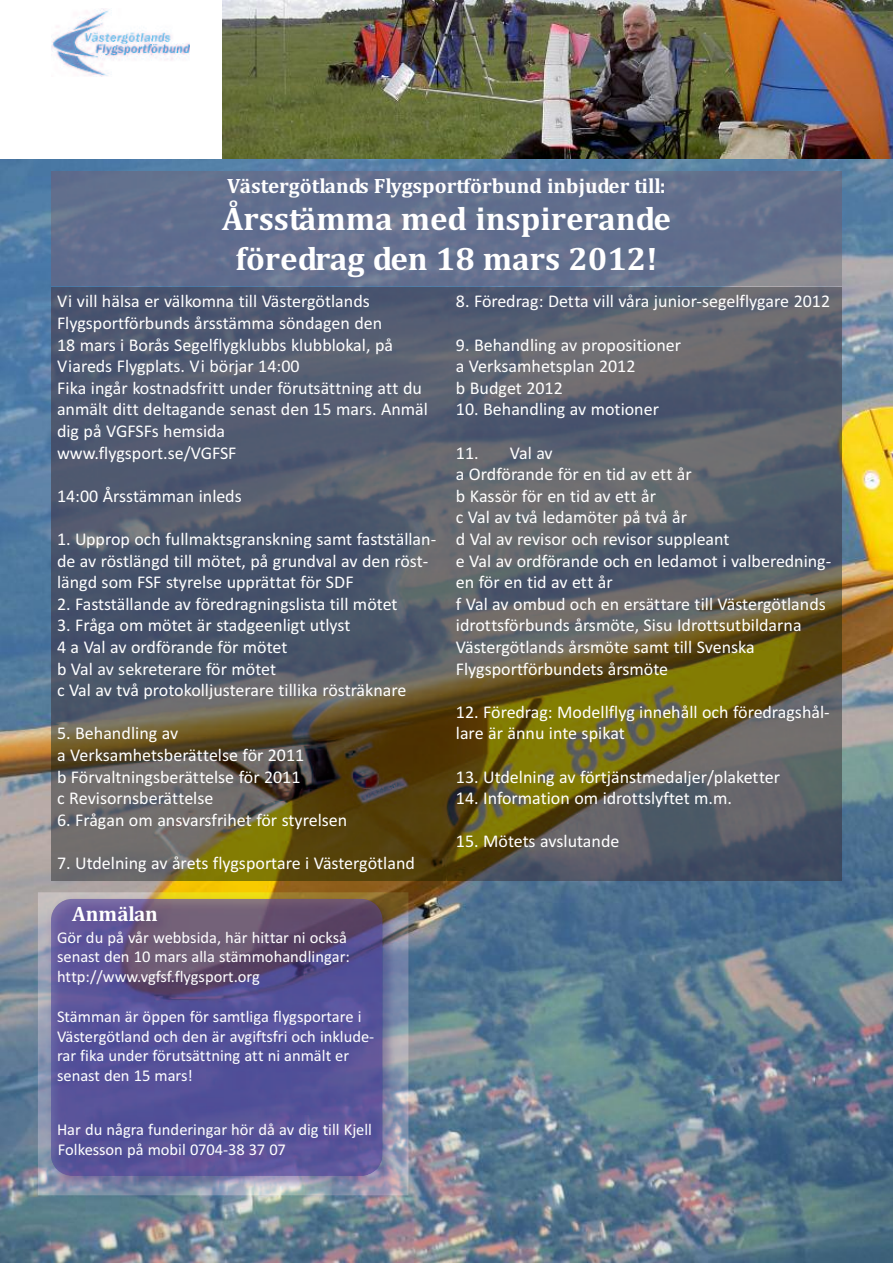
<style>
.page{position:relative;width:893px;height:1263px;background:#fff}
.page>*{position:absolute;margin:0;border:0;box-sizing:border-box;transform-origin:0 0}
.t1{font:700 33px/39.6px "Cambria";color:#fff;text-align:center}
.t2{font:700 21px "Cambria";color:#fff}
.t3{font:18px/21.6px "Calibri";color:#fff}
.t4{font:16.5px/19.8px "Calibri";color:#fff}
</style>
<div class="page">
<img style="left:223px;top:0;width:670px;height:160px">
<img style="left:0;top:160px;width:893px;height:1102px">
<img style="left:51px;top:288px;width:791px;height:592px">
<img style="left:38px;top:892px;width:370px;height:303px">
<img style="left:51px;top:899px;width:332px;height:277px">
<img style="left:51px;top:9px;width:139px;height:68px">
<img style="left:51px;top:172px;width:791px;height:114px">
<p class="t2" style="left:227px;top:173px;width:440px">Västergötlands Flygsportförbund inbjuder till:</p>
<h1 class="t1" style="left:222px;top:199px;width:450px">Årsstämma med inspirerande föredrag den 18 mars 2012!</h1>
<p class="t3" style="left:57px;top:290px;width:373px">Vi vill hälsa er välkomna till Västergötlands Flygsportförbunds årsstämma söndagen den<br>18 mars i Borås Segelflygklubbs klubblokal, på Viareds Flygplats. Vi börjar 14:00<br>Fika ingår kostnadsfritt under förutsättning att du anmält ditt deltagande senast den 15 mars. Anmäl dig på VGFSFs hemsida<br>www.flygsport.se/VGFSF</p>
<p class="t3" style="left:57px;top:485px;width:186px">14:00 Årsstämman inleds</p>
<p class="t3" style="left:57px;top:528px;width:381px">1. Upprop och fullmaktsgranskning samt fastställan&shy;de av röstlängd till mötet, på grundval av den röst&shy;längd som FSF styrelse upprättat för SDF</p>
<p class="t3" style="left:57px;top:593px;width:342px">2. Fastställande av föredragningslista till mötet</p>
<p class="t3" style="left:57px;top:614px;width:351px">3. Fråga om mötet är stadgeenligt utlyst<br>4 a Val av ordförande för mötet<br>b Val av sekreterare för mötet<br>c Val av två protokolljusterare tillika rösträknare</p>
<p class="t3" style="left:57px;top:722px;width:249px">5. Behandling av<br>a Verksamhetsberättelse för 2011 b Förvaltningsberättelse för 2011 c Revisornsberättelse</p>
<p class="t3" style="left:57px;top:809px;width:292px">6. Frågan om ansvarsfrihet för styrelsen</p>
<p class="t3" style="left:57px;top:852px;width:359px">7. Utdelning av årets flygsportare i Västergötland</p>
<p class="t2" style="left:72px;top:902px;width:87px">Anmälan</p>
<p class="t4" style="left:57px;top:927px;width:294px">Gör du på vår webbsida, här hittar ni också senast den 10 mars alla stämmohandlingar: http://www.vgfsf.flygsport.org</p>
<p class="t4" style="left:57px;top:1006px;width:319px">Stämman är öppen för samtliga flygsportare i Västergötland och den är avgiftsfri och inklude&shy;rar fika under förutsättning att ni anmält er senast den 15 mars!</p>
<p class="t4" style="left:57px;top:1119px;width:317px">Har du några funderingar hör då av dig till Kjell<br>Folkesson på mobil 0704-38 37 07</p>
<p class="t3" style="left:456px;top:290px;width:376px">8. Föredrag: Detta vill våra junior-segelflygare 2012</p>
<p class="t3" style="left:456px;top:333px;width:227px">9. Behandling av propositioner a Verksamhetsplan 2012<br>b Budget 2012</p>
<p class="t3" style="left:456px;top:398px;width:205px">10. Behandling av motioner</p>
<p class="t3" style="left:456px;top:441px;width:377px">11. Val av<br>a Ordförande för en tid av ett år<br>b Kassör för en tid av ett år<br>c Val av två ledamöter på två år<br>d Val av revisor och revisor suppleant<br>e Val av ordförande och en ledamot i valberedning&shy;en för en tid av ett år<br>f Val av ombud och en ersättare till Västergötlands idrottsförbunds årsmöte, Sisu Idrottsutbildarna Västergötlands årsmöte samt till Svenska Flygsportförbundets årsmöte</p>
<p class="t3" style="left:456px;top:701px;width:375px">12. Föredrag: Modellflyg innehåll och föredragshål&shy;lare är ännu inte spikat</p>
<p class="t3" style="left:456px;top:765px;width:326px">13. Utdelning av förtjänstmedaljer/plaketter</p>
<p class="t3" style="left:456px;top:787px;width:278px">14. Information om idrottslyftet m.m.</p>
<p class="t3" style="left:456px;top:830px;width:165px">15. Mötets avslutande</p>
</div>
